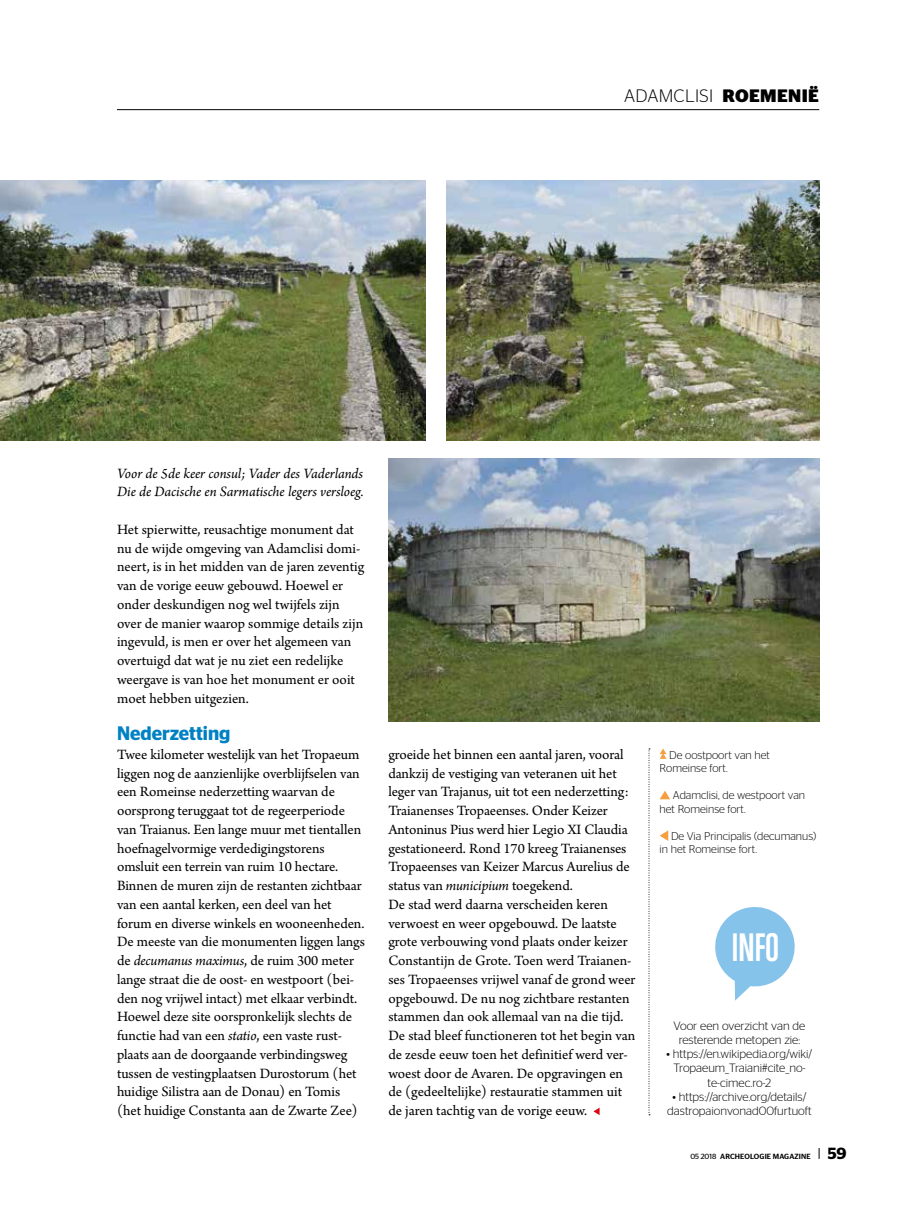
<style>
.page{position:relative;width:915px;height:1212px;background:#fff}
.page>*{position:absolute;margin:0;border:0;box-sizing:border-box;transform-origin:0 0}
.t1{font:700 36.15px "Trump Gothic West";color:#fff}
.t2{font:600 19.5px "Stag Sans";color:#0081c3;scale:.95 1}
.t3{font:300 18px "Stag Sans";letter-spacing:.02em;color:#000}
.t4{font:15px/18.8px "Arno Pro";letter-spacing:-.005em;color:#000}
.t5{font:italic 15px/18.8px "Arno Pro";letter-spacing:-.005em;color:#000}
.t6{font:300 12px/14.2px "Stag Sans";color:#000;text-align:center}
.t7{font:300 11.25px/13.5px "Stag Sans";color:#000}
.t8{font:500 7.5px "Stag Sans";letter-spacing:.02em;color:#000}
.s1{font-weight:700}
.s2{font-style:italic}
.s3{font-weight:400}
.s4{font-weight:600;font-size:16.2px}
</style>
<div class="page">
<hr style="left:117px;top:109px;width:702px;height:1px;background:#000">
<svg style="left:648px;top:748px;width:1px;height:367px"></svg>
<img style="left:446px;top:181px;width:373px;height:259px">
<img style="left:0;top:181px;width:425px;height:259px">
<img style="left:388px;top:459px;width:431px;height:262px">
<svg style="left:593px;top:1108px;width:6px;height:7px"></svg>
<svg style="left:659px;top:748px;width:7px;height:11px"></svg>
<svg style="left:660px;top:791px;width:10px;height:8px"></svg>
<svg style="left:659px;top:830px;width:9px;height:11px"></svg>
<svg style="left:715px;top:907px;width:80px;height:94px"></svg>
<p class="t3" style="left:624px;top:86px;width:196px">ADAMCLISI <span class="s1">ROEMENIË</span></p>
<p class="t5" style="left:117px;top:464px;width:248px">Voor de 5de keer consul; Vader des Vaderlands<br>Die de Dacische en Sarmatische legers versloeg.</p>
<p class="t4" style="left:117px;top:521px;width:249px">Het spierwitte, reusachtige monument dat nu de wijde omgeving van Adamclisi domi&shy;neert, is in het midden van de jaren zeventig van de vorige eeuw gebouwd. Hoewel er onder deskundigen nog wel twijfels zijn over de manier waarop sommige details zijn ingevuld, is men er over het algemeen van overtuigd dat wat je nu ziet een redelijke weergave is van hoe het monument er ooit moet hebben uitgezien.</p>
<h2 class="t2" style="left:117px;top:722px;width:121px">Nederzetting</h2>
<p class="t4" style="left:117px;top:746px;width:249px">Twee kilometer westelijk van het Tropaeum liggen nog de aanzienlijke overblijfselen van een Romeinse nederzetting waarvan de oorsprong teruggaat tot de regeerperiode van Traianus. Een lange muur met tientallen hoefnagelvormige verdedigingstorens omsluit een terrein van ruim 10 hectare.<br>Binnen de muren zijn de restanten zichtbaar van een aantal kerken, een deel van het forum en diverse winkels en wooneenheden.<br>De meeste van die monumenten liggen langs de <span class="s2">decumanus maximus</span>, de ruim 300 meter lange straat die de oost- en westpoort (bei&shy;den nog vrijwel intact) met elkaar verbindt.<br>Hoewel deze site oorspronkelijk slechts de functie had van een <span class="s2">statio</span>, een vaste rust&shy;plaats aan de doorgaande verbindingsweg tussen de vestingplaatsen Durostorum (het huidige Silistra aan de Donau) en Tomis (het huidige Constanta aan de Zwarte Zee)</p>
<p class="t4" style="left:388px;top:746px;width:248px">groeide het binnen een aantal jaren, vooral dankzij de vestiging van veteranen uit het leger van Trajanus, uit tot een nederzetting:<br>Traianenses Tropaeenses. Onder Keizer Antoninus Pius werd hier Legio XI Claudia gestationeerd. Rond 170 kreeg Traianenses Tropaeenses van Keizer Marcus Aurelius de status van <span class="s2">municipium</span> toegekend.<br>De stad werd daarna verscheiden keren verwoest en weer opgebouwd. De laatste grote verbouwing vond plaats onder keizer Constantijn de Grote. Toen werd Traianen&shy;ses Tropaeenses vrijwel vanaf de grond weer opgebouwd. De nu nog zichtbare restanten stammen dan ook allemaal van na die tijd.<br>De stad bleef functioneren tot het begin van de zesde eeuw toen het definitief werd ver&shy;woest door de Avaren. De opgravingen en de (gedeeltelijke) restauratie stammen uit de jaren tachtig van de vorige eeuw.</p>
<p class="t7" style="left:659px;top:748px;width:112px;text-indent:10px">De oostpoort van het<br>Romeinse fort.</p>
<p class="t7" style="left:659px;top:788px;width:147px;text-indent:13px">Adamclisi, de westpoort van het Romeinse fort.</p>
<p class="t7" style="left:659px;top:829px;width:158px;text-indent:11px">De Via Principalis (decumanus) in het Romeinse fort.</p>
<h1 class="t1" style="left:731px;top:925px;width:49px">INFO</h1>
<p class="t6" style="left:673px;top:1018px;width:133px">Voor een overzicht van de resterende metopen zie:</p>
<p class="t6" style="left:666px;top:1046px;width:147px">• https://en.wikipedia.org/wiki/<br>Tropaeum_Traiani#cite_no&shy;te-cimec.ro-2</p>
<p class="t6" style="left:667px;top:1089px;width:146px">• https://archive.org/details/ dastropaionvonad00furtuoft</p>
<p class="t8" style="left:690px;top:1152px;width:158px"><span class="s3">05 2018</span> ARCHEOLOGIE MAGAZINE <span class="s4">59</span></p>
</div>
